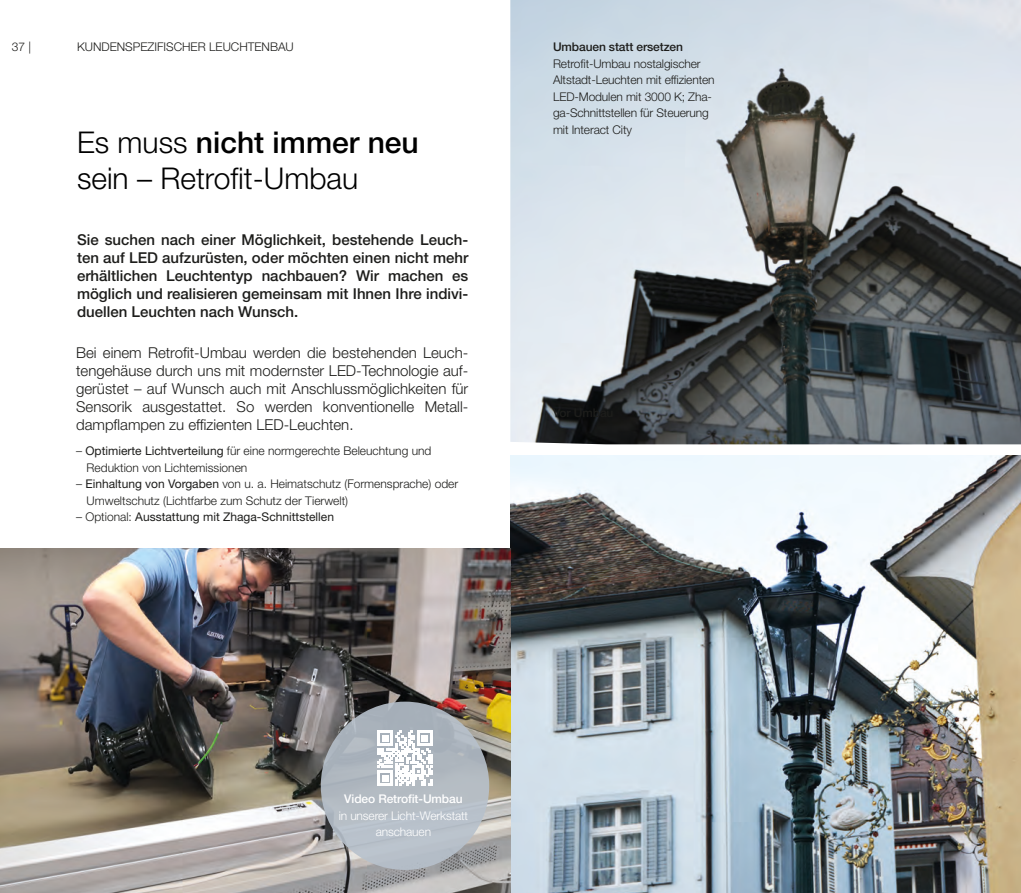
<style>
.page{position:relative;width:1021px;height:893px;background:#fff}
.page>*{position:absolute;margin:0;border:0;box-sizing:border-box;transform-origin:0 0}
.t1{font:300 30px/36px "Helvetica Neue LT Pro";color:#000}
.t2{font:300 15px/18px "Helvetica Neue LT Pro";color:#1d1d1b;text-align:justify}
.t3{font:500 15px/18px "Helvetica Neue LT Pro";color:#1d1d1b;text-align:justify}
.t4{font:300 12px/16.5px "Helvetica Neue LT Pro";color:#1d1d1b}
.t5{font:12px "Helvetica Neue LT Pro";color:#1d1d1b}
.t6{font:300 12px/16.5px "Helvetica Neue LT Pro";letter-spacing:-.01em;color:#fff;text-align:center}
.t7{font:500 12px "Helvetica Neue LT Pro";letter-spacing:-.01em;color:#1d1d1b}
.t8{font:500 12px "Helvetica Neue LT Pro";letter-spacing:-.01em;color:#fff}
.s1{font-weight:500}
.s2{font-weight:400}
.s3{font-weight:300}
</style>
<div class="page">
<img style="left:510px;top:0;width:510px;height:444px">
<img style="left:510px;top:455px;width:510px;height:438px">
<img style="left:0;top:549px;width:510px;height:344px">
<div style="left:321px;top:702px;width:168px;height:168px;background:linear-gradient(to right,#afb8c1,#b4bcc5);border-radius:50%"></div>
<svg style="left:377px;top:730px;width:55px;height:56px"></svg>
<p class="t4" style="left:12px;top:38px;width:21px">37 |</p>
<p class="t7" style="left:553px;top:40px;width:131px">Umbauen statt ersetzen</p>
<p class="t4" style="left:553px;top:55px;width:163px">Retrofit-Umbau nostalgischer<br>Altstadt-Leuchten mit effizienten<br>LED-Modulen mit 3000 K; Zha&shy;ga-Schnittstellen für Steuerung mit Interact City</p>
<p class="t4" style="left:77px;top:38px;width:218px">KUNDENSPEZIFISCHER LEUCHTENBAU</p>
<h1 class="t1" style="left:77px;top:124px;width:343px">Es muss <span class="s1">nicht immer neu </span>sein – Retrofit-Umbau</h1>
<p class="t3" style="left:77px;top:230px;width:393px">Sie suchen nach einer Möglichkeit, bestehende Leuch&shy;ten auf LED aufzurüsten, oder möchten einen nicht mehr erhältlichen Leuchtentyp nachbauen? Wir machen es möglich und realisieren gemeinsam mit Ihnen Ihre indivi&shy;duellen Leuchten nach Wunsch.</p>
<p class="t2" style="left:76px;top:343px;width:394px">Bei einem Retrofit-Umbau werden die bestehenden Leuch&shy;tengehäuse durch uns mit modernster LED-Technologie auf&shy;gerüstet – auf Wunsch auch mit Anschlussmöglichkeiten für Sensorik ausgestattet. So werden konventionelle Metall&shy;dampflampen zu effizienten LED-Leuchten.</p>
<p class="t4" style="left:87px;top:442px;width:346px;text-indent:-10px">– <span class="s2">Optimierte Lichtverteilung</span> für eine normgerechte Beleuchtung und<br>Reduktion von Lichtemissionen</p>
<p class="t4" style="left:87px;top:475px;width:373px;text-indent:-10px">– <span class="s2">Einhaltung von Vorgaben</span> von u. a. Heimatschutz (Formensprache) oder<br>Umweltschutz (Lichtfarbe zum Schutz der Tierwelt)</p>
<p class="t5" style="left:76px;top:509px;width:259px"><span class="s3">– Optional:</span> Ausstattung mit Zhaga-Schnittstellen</p>
<p class="t8" style="left:344px;top:792px;width:120px">Video Retrofit-Umbau</p>
<p class="t6" style="left:339px;top:807px;width:131px">in unserer Licht-Werkstatt anschauen</p>
</div>
